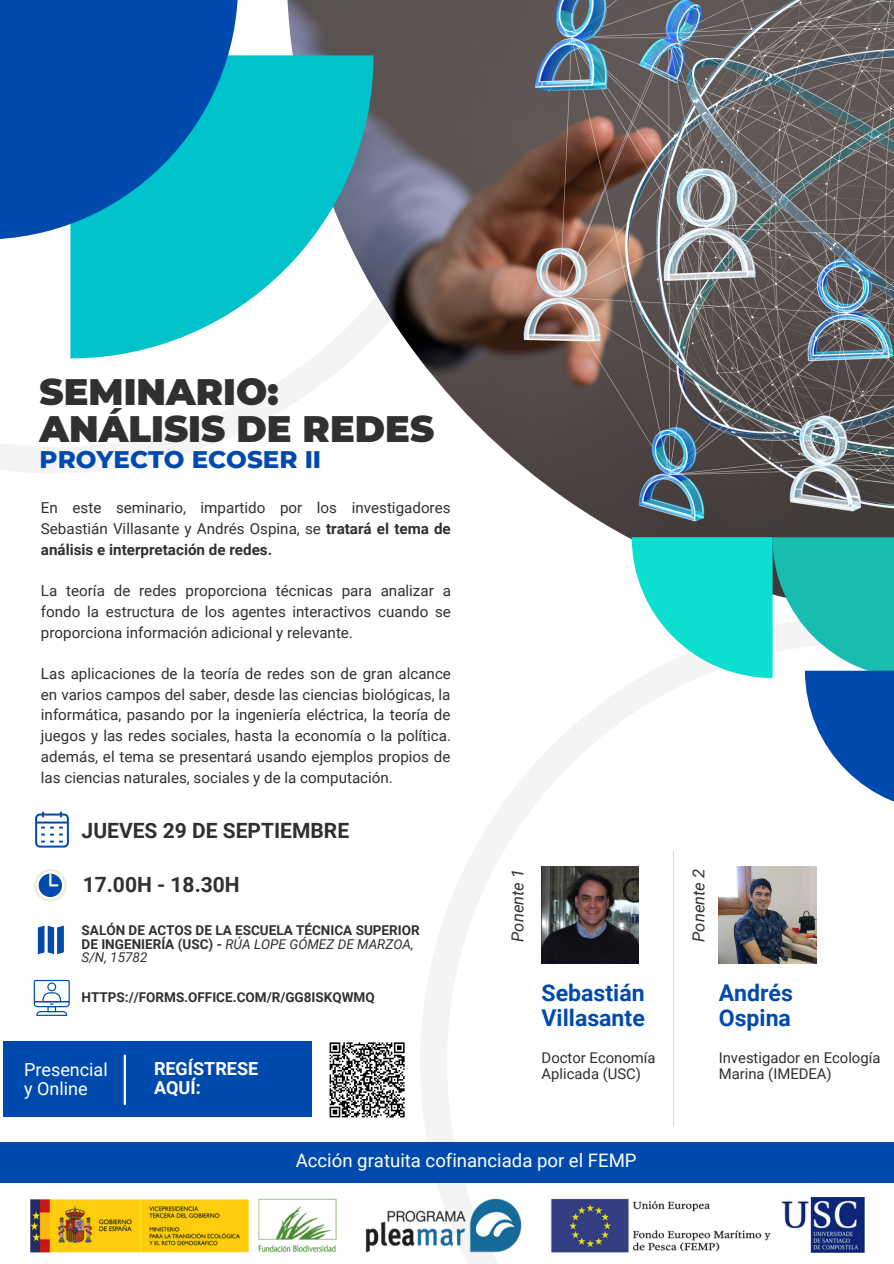
<style>
.page{position:relative;width:894px;height:1264px;background:#fff}
.page>*{position:absolute;margin:0;border:0;box-sizing:border-box;transform-origin:0 0}
.t1{font:900 36.75px/36.8px "Montserrat";color:#303030}
.t2{font:800 24.45px "Montserrat";color:#004aad}
.t3{font:700 23.1px/24.8px "Roboto";color:#004aad}
.t4{font:700 21px "Roboto";color:#303030}
.t5{font:18.6px "Roboto";color:#fff}
.t6{font:18px/19.2px "Roboto";color:#fff}
.t7{font:700 18px/19.2px "Roboto";color:#fff}
.t8{font:italic 16.5px "Roboto";color:#303030}
.t9{font:15.15px/20.7px "Roboto";color:#303030;text-align:justify}
.t10{font:14.85px/16px "Roboto";color:#303030}
.t11{font:700 13.5px/13.5px "Roboto";color:#303030}
.s1{font-weight:700}
.s2{font-weight:400;font-style:italic}
</style>
<div class="page">
<svg style="left:0;top:358px;width:286px;height:115px"></svg>
<img style="left:286px;top:0;width:607px;height:539px">
<svg style="left:70px;top:55px;width:303px;height:303px;fill:#00c2cb"></svg>
<svg style="left:0;top:0;width:238px;height:239px;background:#0164b3"></svg>
<div style="left:3px;top:1041px;width:309px;height:75px;background:#004aad"></div>
<hr style="left:124px;top:1055px;width:2px;height:48px;background:#fff">
<svg style="left:34px;top:869px;width:33px;height:32px"></svg>
<svg style="left:35px;top:811px;width:34px;height:36px"></svg>
<svg style="left:37px;top:925px;width:27px;height:30px"></svg>
<svg style="left:34px;top:979px;width:36px;height:36px"></svg>
<svg style="left:420px;top:684px;width:473px;height:579px"></svg>
<svg style="left:631px;top:537px;width:262px;height:274px"></svg>
<div style="left:0;top:1142px;width:893px;height:40px;background:#004aad"></div>
<img style="left:30px;top:1197px;width:833px;height:54px">
<svg style="left:329px;top:1042px;width:76px;height:76px"></svg>
<h1 class="t1" style="left:40px;top:373px;width:396px">SEMINARIO:<br>ANÁLISIS DE REDES</h1>
<h2 class="t2" style="left:40px;top:444px;width:283px">PROYECTO ECOSER II</h2>
<p class="t9" style="left:41px;top:498px;width:411px">En este seminario, impartido por los investigadores Sebastián Villasante y Andrés Ospina, se <span class="s1">tratará el tema de análisis e interpretación de redes.</span></p>
<p class="t9" style="left:41px;top:580px;width:411px">La teoría de redes proporciona técnicas para analizar a fondo la estructura de los agentes interactivos cuando se proporciona información adicional y relevante.</p>
<p class="t9" style="left:41px;top:663px;width:411px">Las aplicaciones de la teoría de redes son de gran alcance en varios campos del saber, desde las ciencias biológicas, la informática, pasando por la ingeniería eléctrica, la teoría de juegos y las redes sociales, hasta la economía o la política. además, el tema se presentará usando ejemplos propios de las ciencias naturales, sociales y de la computación.</p>
<h3 class="t4" style="left:82px;top:818px;width:269px">JUEVES 29 DE SEPTIEMBRE</h3>
<h3 class="t4" style="left:83px;top:872px;width:158px">17.00H - 18.30H</h3>
<p class="t11" style="left:82px;top:923px;width:339px">SALÓN DE ACTOS DE LA ESCUELA TÉCNICA SUPERIOR<br>DE INGENIERÍA (USC) - <span class="s2">RÚA LOPE GÓMEZ DE MARZOA,<br>S/N, 15782</span></p>
<p class="t11" style="left:82px;top:990px;width:294px">HTTPS://FORMS.OFFICE.COM/R/GG8ISKQWMQ</p>
<p class="t6" style="left:24px;top:1060px;width:85px">Presencial y Online</p>
<p class="t7" style="left:154px;top:1059px;width:106px">REGÍSTRESE<br>AQUÍ:</p>
<p class="t8" style="left:508px;top:941px;width:74px;rotate:-90deg">Ponente 1</p>
<p class="t8" style="left:689px;top:941px;width:74px;rotate:-90deg">Ponente 2</p>
<h3 class="t3" style="left:541px;top:980px;width:105px">Sebastián<br>Villasante</h3>
<h3 class="t3" style="left:718px;top:980px;width:76px">Andrés<br>Ospina</h3>
<p class="t10" style="left:541px;top:1049px;width:115px">Doctor Economía<br>Aplicada (USC)</p>
<p class="t10" style="left:718px;top:1049px;width:163px">Investigador en Ecología<br>Marina (IMEDEA)</p>
<p class="t5" style="left:295px;top:1149px;width:342px">Acción gratuita cofinanciada por el FEMP</p>
</div>
